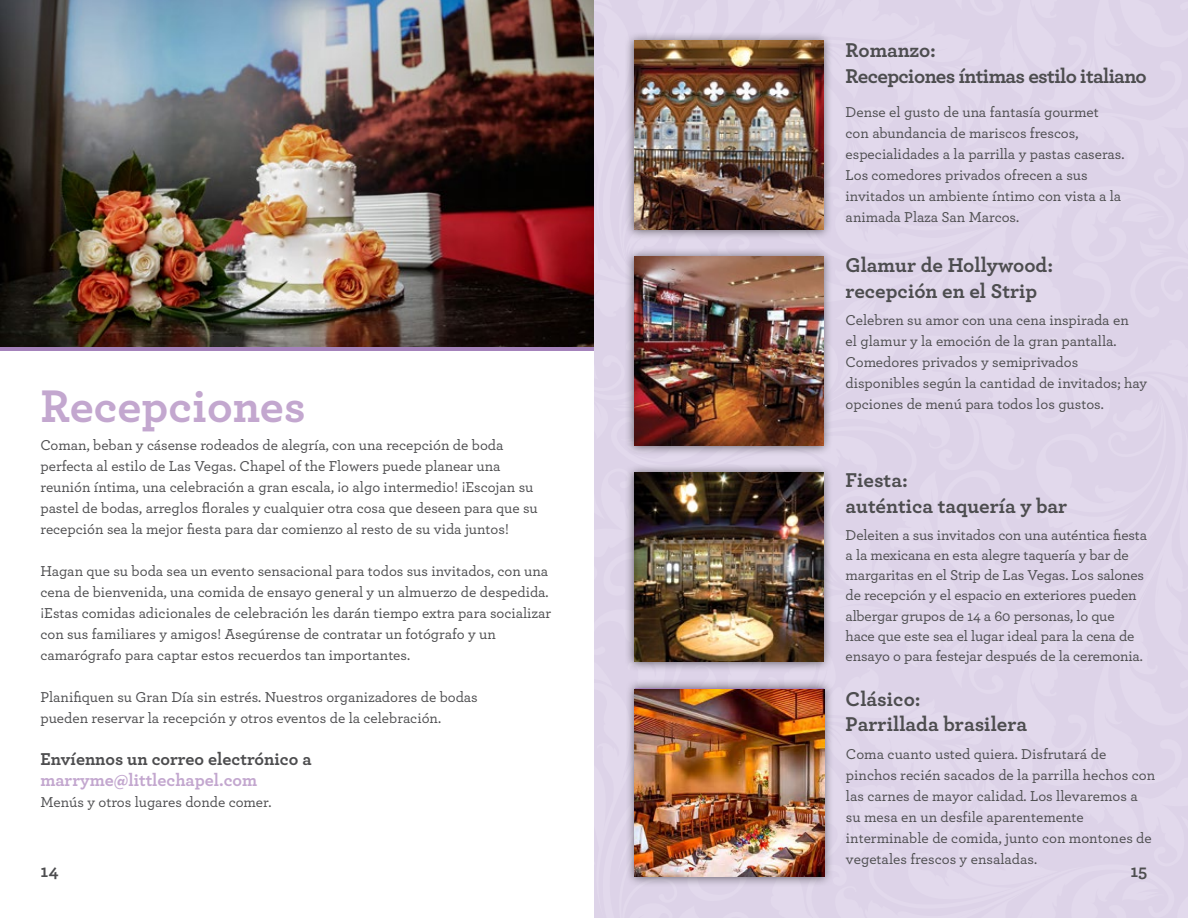
<style>
.page{position:relative;width:1188px;height:918px;background:#fff}
.page>*{position:absolute;margin:0;border:0;box-sizing:border-box;transform-origin:0 0}
.t1{font:700 48px "Archer";color:#c3a7cf}
.t2{font:700 21px/25.2px "Archer";color:#4d4d4f}
.t3{font:700 21px/25.2px "Archer";letter-spacing:-.03em;color:#4d4d4f}
.t4{font:700 18px "Archer";color:#4d4d4f}
.t5{font:700 18px "Archer";color:#c3a7cf}
.t6{font:500 15px/21px "Archer";color:#4d4d4f}
</style>
<div class="page">
<div style="left:594px;top:0;width:594px;height:918px;background:#ddd3e8"></div>
<div style="left:624px;top:463px;width:209px;height:208px;background:#000;opacity:.55"></div>
<img style="left:634px;top:473px;width:189px;height:189px">
<div style="left:625px;top:679px;width:209px;height:208px;background:#000;opacity:.55"></div>
<svg style="left:635px;top:688px;width:189px;height:190px"></svg>
<img style="left:635px;top:690px;width:189px;height:186px">
<div style="left:624px;top:247px;width:209px;height:208px;background:#000;opacity:.55"></div>
<img style="left:634px;top:257px;width:189px;height:189px">
<div style="left:624px;top:31px;width:209px;height:209px;background:#000;opacity:.55"></div>
<img style="left:634px;top:41px;width:189px;height:189px">
<hr style="left:0;top:347px;width:594px;height:4px;background:#a482bb">
<img style="left:0;top:0;width:594px;height:347px">
<h2 class="t3" style="left:846px;top:36px;width:303px">Romanzo:<br>Recepciones íntimas estilo italiano</h2>
<p class="t6" style="left:846px;top:101px;width:280px">Dense el gusto de una fantasía gourmet con abundancia de mariscos frescos, especialidades a la parrilla y pastas caseras.<br>Los comedores privados ofrecen a sus invitados un ambiente íntimo con vista a la animada Plaza San Marcos.</p>
<h2 class="t2" style="left:846px;top:251px;width:209px">Glamur de Hollywood: recepción en el Strip</h2>
<p class="t6" style="left:846px;top:309px;width:303px">Celebren su amor con una cena inspirada en<br>el glamur y la emoción de la gran pantalla.<br>Comedores privados y semiprivados disponibles según la cantidad de invitados; hay opciones de menú para todos los gustos.</p>
<h1 class="t1" style="left:40px;top:369px;width:267px">Recepciones</h1>
<p class="t6" style="left:40px;top:434px;width:499px">Coman, beban y cásense rodeados de alegría, con una recepción de boda perfecta al estilo de Las Vegas. Chapel of the Flowers puede planear una reunión íntima, una celebración a gran escala, ¡o algo intermedio! ¡Escojan su pastel de bodas, arreglos florales y cualquier otra cosa que deseen para que su recepción sea la mejor fiesta para dar comienzo al resto de su vida juntos!</p>
<p class="t6" style="left:40px;top:560px;width:512px">Hagan que su boda sea un evento sensacional para todos sus invitados, con una cena de bienvenida, una comida de ensayo general y un almuerzo de despedida. ¡Estas comidas adicionales de celebración les darán tiempo extra para socializar con sus familiares y amigos! Asegúrense de contratar un fotógrafo y un camarógrafo para captar estos recuerdos tan importantes.</p>
<p class="t6" style="left:40px;top:686px;width:439px">Planifiquen su Gran Día sin estrés. Nuestros organizadores de bodas pueden reservar la recepción y otros eventos de la celebración.</p>
<p class="t4" style="left:40px;top:745px;width:273px">Envíennos un correo electrónico a</p>
<p class="t5" style="left:40px;top:766px;width:218px">marryme@littlechapel.com</p>
<p class="t6" style="left:40px;top:791px;width:233px">Menús y otros lugares donde comer.</p>
<h2 class="t2" style="left:846px;top:466px;width:223px">Fiesta:<br>auténtica taquería y bar</h2>
<p class="t6" style="left:846px;top:524px;width:303px;line-height:20.2px">Deleiten a sus invitados con una auténtica fiesta a la mexicana en esta alegre taquería y bar de margaritas en el Strip de Las Vegas. Los salones de recepción y el espacio en exteriores pueden albergar grupos de 14 a 60 personas, lo que hace que este sea el lugar ideal para la cena de ensayo o para festejar después de la ceremonia.</p>
<h2 class="t2" style="left:846px;top:685px;width:183px">Clásico:<br>Parrillada brasilera</h2>
<p class="t6" style="left:846px;top:743px;width:311px">Coma cuanto usted quiera. Disfrutará de pinchos recién sacados de la parrilla hechos con las carnes de mayor calidad. Los llevaremos a su mesa en un desfile aparentemente interminable de comida, junto con montones de vegetales frescos y ensaladas.</p>
<p class="t4" style="left:41px;top:856px;width:20px">14</p>
<p class="t4" style="left:1130px;top:856px;width:19px">15</p>
</div>
